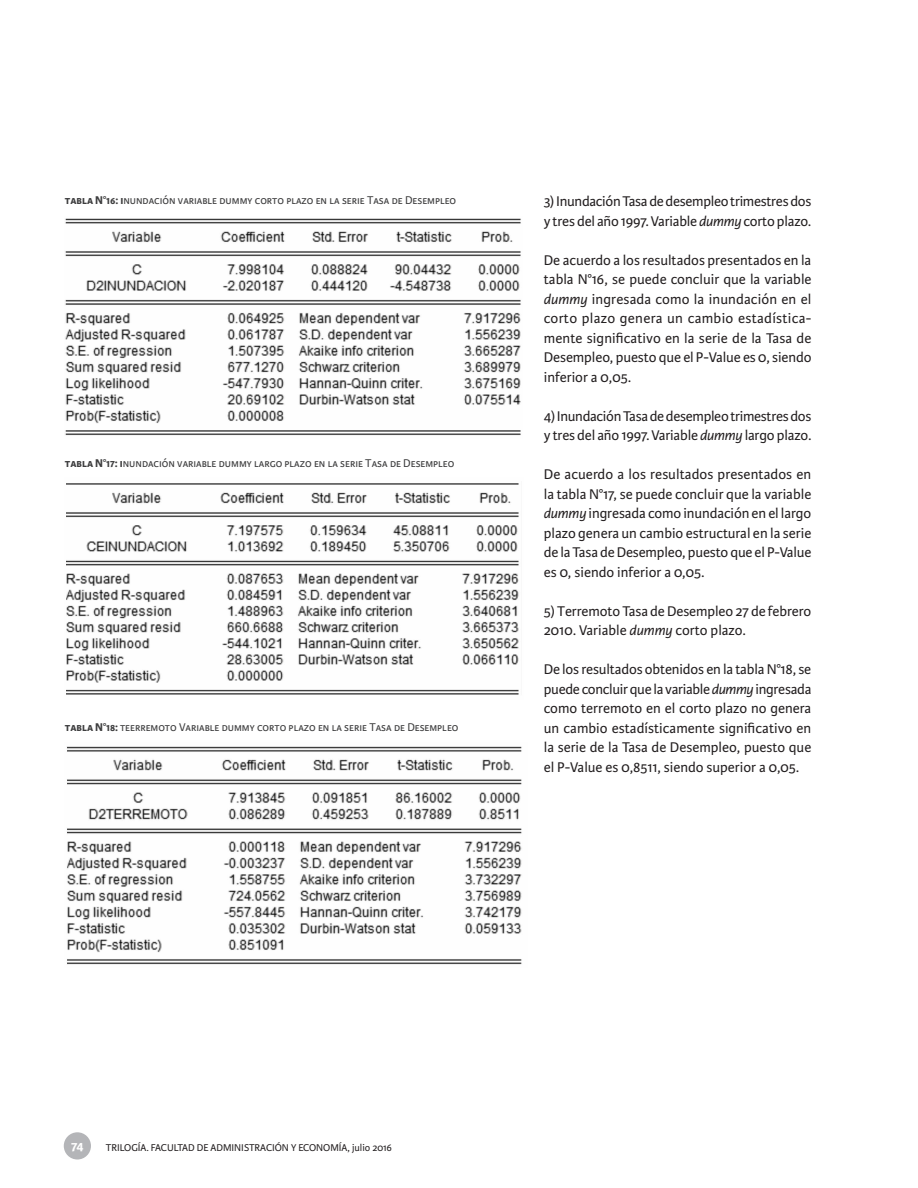
<style>
.page{position:relative;width:918px;height:1188px;background:#fff}
.page>*{position:absolute;margin:0;border:0;box-sizing:border-box;transform-origin:0 0}
.t1{font:15px/19.5px "Karmina Sans";letter-spacing:-.01em;color:#231f20}
.t2{font:700 13.5px "Karmina Sans";color:#fff}
.t3{font:12px "Karmina Sans";color:#3e3e3f}
.t4{font:10.5px "Karmina Sans";color:#231f20}
.s1{font-weight:700}
.s2{font-style:italic}
</style>
<div class="page">
<div style="left:64px;top:1132px;width:27px;height:28px;background:#b4b5b8;border-radius:50%"></div>
<img style="left:65px;top:218px;width:456px;height:218px">
<img style="left:66px;top:483px;width:453px;height:212px">
<img style="left:67px;top:746px;width:455px;height:219px">
<p class="t3" style="left:65px;top:193px;width:393px"><span class="s1">tabla N°16: i</span>nundación variable dummy corto plazo en la serie Tasa de Desempleo</p>
<p class="t3" style="left:65px;top:457px;width:391px"><span class="s1">tabla N°17: i</span>nundación variable dummy largo plazo en la serie Tasa de Desempleo</p>
<p class="t3" style="left:65px;top:721px;width:395px"><span class="s1">tabla N°18:</span> teerremoto Variable dummy corto plazo en la serie Tasa de Desempleo</p>
<p class="t1" style="left:544px;top:192px;width:269px">3) Inundación Tasa de desempleo trimestres dos y tres del año 1997. Variable <span class="s2">dummy</span> corto plazo.</p>
<p class="t1" style="left:544px;top:250px;width:269px;text-align:justify">De acuerdo a los resultados presentados en la tabla N°16, se puede concluir que la variable <span class="s2">dummy</span> ingresada como la inundación en el corto plazo genera un cambio estadística&shy;mente significativo en la serie de la Tasa de Desempleo, puesto que el P-Value es 0, siendo inferior a 0,05.</p>
<p class="t1" style="left:544px;top:406px;width:269px">4) Inundación Tasa de desempleo trimestres dos y tres del año 1997. Variable <span class="s2">dummy</span> largo plazo.</p>
<p class="t1" style="left:544px;top:465px;width:269px;text-align:justify">De acuerdo a los resultados presentados en la tabla N°17, se puede concluir que la variable <span class="s2">dummy</span> ingresada como inundación en el largo plazo genera un cambio estructural en la serie de la Tasa de Desempleo, puesto que el P-Value es 0, siendo inferior a 0,05.</p>
<p class="t1" style="left:544px;top:601px;width:269px">5) Terremoto Tasa de Desempleo 27 de febrero<br>2010. Variable <span class="s2">dummy</span> corto plazo.</p>
<p class="t1" style="left:544px;top:660px;width:269px;text-align:justify">De los resultados obtenidos en la tabla N°18, se puede concluir que la variable <span class="s2">dummy</span> ingresada como terremoto en el corto plazo no genera un cambio estadísticamente significativo en la serie de la Tasa de Desempleo, puesto que el P-Value es 0,8511, siendo superior a 0,05.</p>
<p class="t2" style="left:71px;top:1138px;width:14px">74</p>
<p class="t4" style="left:106px;top:1141px;width:288px">TRILOGÍA. FACULTAD DE ADMINISTRACIÓN Y ECONOMÍA, julio 2016</p>
</div>
